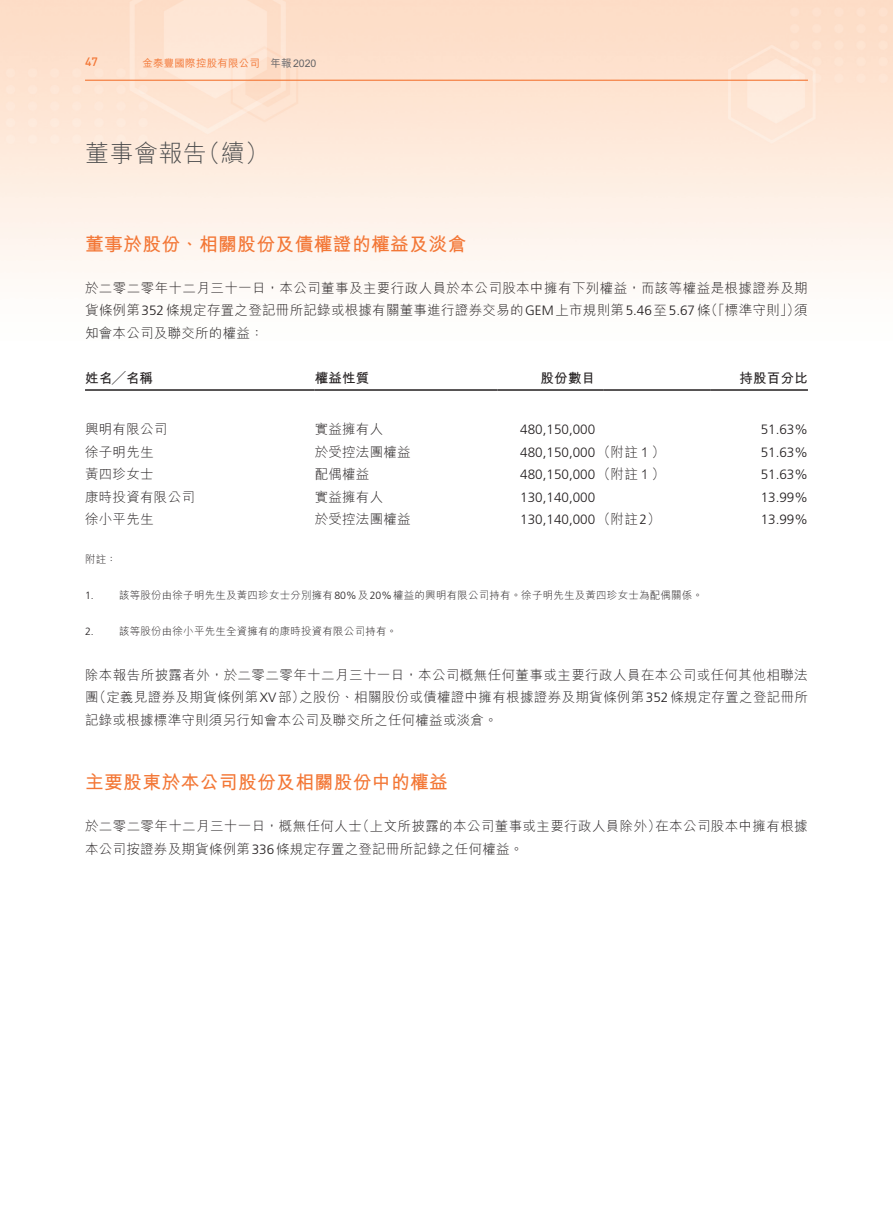
<style>
.page{position:relative;width:893px;height:1212px;background:#fff}
.page>*{position:absolute;margin:0;border:0;box-sizing:border-box;transform-origin:0 0}
.t1{font:300 24px "M Hei HK";letter-spacing:.02em;color:#4b4c4d}
._01_H1{font:700 18.75px "M Hei HK";letter-spacing:.02em;color:#f37736}
._00_txt{font:300 13.5px/22.5px "M Hei HK";letter-spacing:.025em;color:#231f20}
._00_txt-2{font:300 13.5px "Frutiger LT Std";color:#231f20}
._00_txt-3{font:700 13.5px "M Hei HK";letter-spacing:.02em;color:#231f20}
.t2{font:500 12px "DIN";color:#f37736}
._06_Notes{font:300 10.5px "M Hei HK";letter-spacing:.02em;color:#231f20}
.t3{font:500 10.5px "M Hei HK";letter-spacing:.02em;color:#f37736}
.t4{font:500 10.5px "M Hei HK";color:#636366}
._06_Notes-2{font:300 10.5px "Frutiger LT Std";color:#231f20}
.s1{font-family:"Frutiger LT Std"}
.s2{font-family:"M Hei HK"}
</style>
<div class="page">
<hr style="left:85px;top:80px;width:723px;height:1px;background:#f37736">
<hr style="left:85px;top:389px;width:230px;height:2px;background:#231f20">
<hr style="left:315px;top:389px;width:182px;height:2px;background:#231f20">
<hr style="left:497px;top:389px;width:107px;height:2px;background:#231f20">
<hr style="left:604px;top:389px;width:106px;height:2px;background:#231f20">
<hr style="left:710px;top:389px;width:98px;height:2px;background:#231f20">
<p class="t2" style="left:85px;top:54px;width:14px">47</p>
<p class="t3" style="left:142px;top:55px;width:119px">金泰豐國際控股有限公司</p>
<p class="t4" style="left:271px;top:55px;width:47px">年報 2020</p>
<p class="t1" style="left:197px;top:141px;width:73px">（續(</p>
<p class="t1" style="left:85px;top:141px;width:123px">董事會報告</p>
<p class="_01_H1" style="left:85px;top:230px;width:383px">董事於股份、相關股份及債權證的權益及淡倉</p>
<p class="_00_txt" style="left:85px;top:276px;width:724px;text-align:right">於二零二零年十二月三十一日，本公司董事及主要行政人員於本公司股本中擁有下列權益，而該等權益是根據證券及期須</p>
<p class="_00_txt" style="left:705px;top:299px;width:97px">（「標準守則」）</p>
<p class="_00_txt" style="left:85px;top:299px;width:627px">貨條例第<span class="s1">352</span>條規定存置之登記冊所記錄或根據有關董事進行證券交易的<span class="s1">GEM</span>上市規則第<span class="s1">5.46</span>至<span class="s1">5.67</span>條知會本公司及聯交所的權益：</p>
<p class="_00_txt-3" style="left:85px;top:368px;width:70px">姓名╱名稱</p>
<p class="_00_txt-3" style="left:315px;top:368px;width:56px">權益性質</p>
<p class="_00_txt-3" style="left:540px;top:368px;width:56px">股份數目</p>
<p class="_00_txt-3" style="left:739px;top:368px;width:70px">持股百分比</p>
<p class="_00_txt" style="left:85px;top:418px;width:84px">興明有限公司</p>
<p class="_00_txt" style="left:315px;top:418px;width:70px">實益擁有人</p>
<p class="_00_txt-2" style="left:520px;top:422px;width:77px">480,150,000</p>
<p class="_00_txt-2" style="left:761px;top:422px;width:49px">51.63%</p>
<p class="_00_txt" style="left:85px;top:440px;width:70px">徐子明先生</p>
<p class="_00_txt" style="left:315px;top:440px;width:98px">於受控法團權益</p>
<p class="_00_txt-2" style="left:520px;top:444px;width:146px">480,150,000 <span class="s2">（附註１(</span></p>
<p class="_00_txt-2" style="left:761px;top:444px;width:49px">51.63%</p>
<p class="_00_txt" style="left:85px;top:463px;width:70px">黃四珍女士</p>
<p class="_00_txt" style="left:315px;top:463px;width:56px">配偶權益</p>
<p class="_00_txt-2" style="left:520px;top:467px;width:146px">480,150,000 <span class="s2">（附註１(</span></p>
<p class="_00_txt-2" style="left:761px;top:467px;width:49px">51.63%</p>
<p class="_00_txt" style="left:85px;top:485px;width:111px">康時投資有限公司</p>
<p class="_00_txt" style="left:315px;top:485px;width:70px">實益擁有人</p>
<p class="_00_txt-2" style="left:520px;top:489px;width:77px">130,140,000</p>
<p class="_00_txt-2" style="left:761px;top:489px;width:49px">13.99%</p>
<p class="_00_txt-2" style="left:520px;top:512px;width:142px">130,140,000 <span class="s2">（附註 (</span>2</p>
<p class="_00_txt" style="left:85px;top:508px;width:70px">徐小平先生</p>
<p class="_06_Notes" style="left:85px;top:554px;width:33px">附註：</p>
<p class="_06_Notes" style="left:119px;top:590px;width:585px">該等股份由徐子明先生及黃四珍女士分別擁有<span class="s1">80%</span>及<span class="s1">20%</span>權益的興明有限公司持有。徐子明先生及黃四珍女士為配偶關係。</p>
<p class="_00_txt" style="left:315px;top:508px;width:98px">於受控法團權益</p>
<p class="_06_Notes-2" style="left:85px;top:589px;width:10px">1.</p>
<p class="_00_txt-2" style="left:761px;top:512px;width:49px">13.99%</p>
<p class="_06_Notes" style="left:119px;top:626px;width:280px">該等股份由徐小平先生全資擁有的康時投資有限公司持有。</p>
<p class="_06_Notes-2" style="left:85px;top:625px;width:10px">2.</p>
<p class="_00_txt" style="left:85px;top:663px;width:724px;text-align:right">除本報告所披露者外，於二零二零年十二月三十一日，本公司概無任何董事或主要行政人員在本公司或任何其他相聯法之股份、相關股份或債權證中擁有根據證券及期貨條例第<span class="s1">352</span>條規定存置之登記冊所</p>
<p class="_00_txt" style="left:85px;top:686px;width:414px">（團定義見證券及期貨條例第<span class="s1">XV</span>部）<br>記錄或根據標準守則須另行知會本公司及聯交所之任何權益或淡倉。</p>
<p class="_01_H1" style="left:85px;top:769px;width:365px">主要股東於本公司股份及相關股份中的權益</p>
<p class="_00_txt" style="left:655px;top:815px;width:154px">在本公司股本中擁有根據</p>
<p class="_00_txt" style="left:356px;top:815px;width:306px">（上文所披露的本公司董事或主要行政人員除外）</p>
<p class="_00_txt" style="left:85px;top:815px;width:440px">於二零二零年十二月三十一日，概無任何人士<br>本公司按證券及期貨條例第<span class="s1">336</span>條規定存置之登記冊所記錄之任何權益。</p>
</div>
